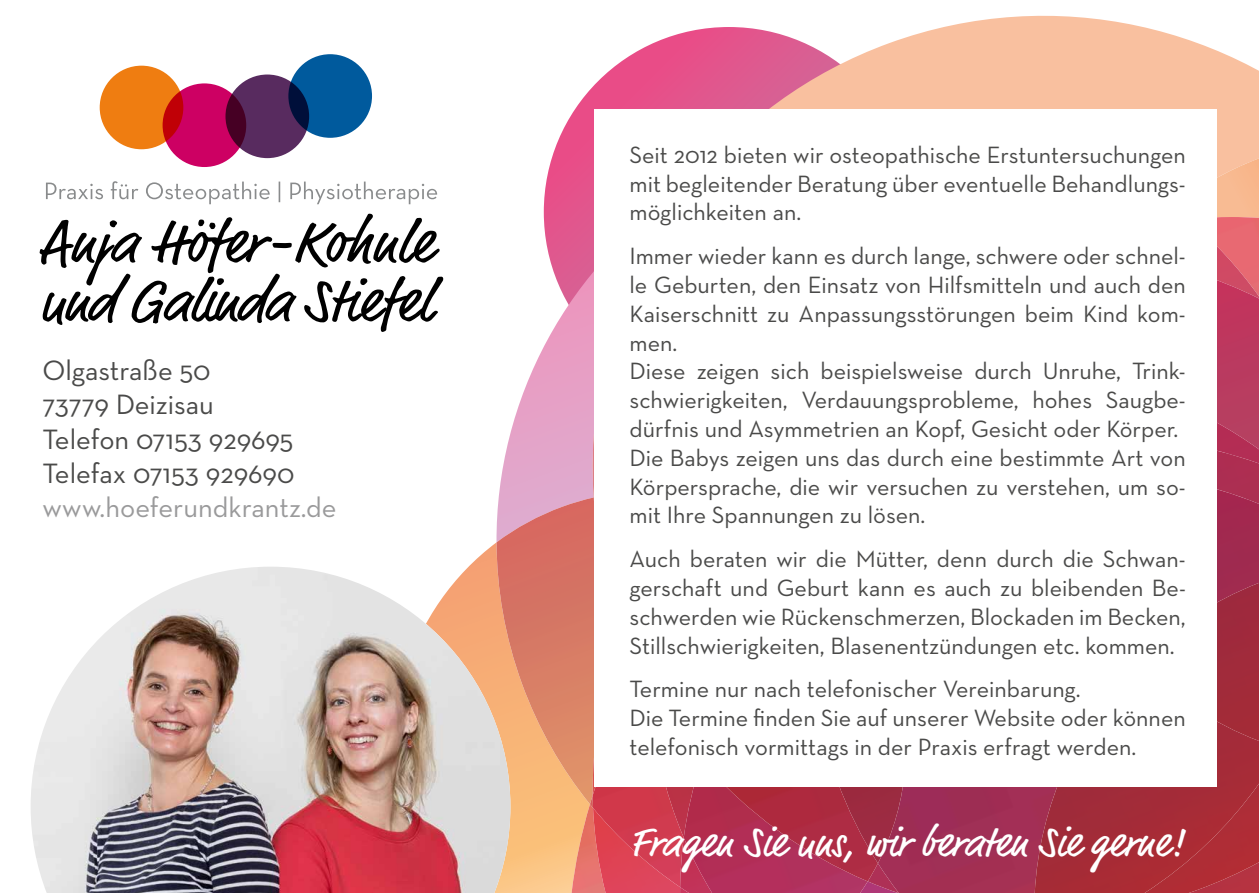
<style>
.page{position:relative;width:1259px;height:893px;background:#fff}
.page>*{position:absolute;margin:0;border:0;box-sizing:border-box;transform-origin:0 0}
.t1{font:60px/58.8px "Market OT";color:#000}
.t2{font:42px "Market OT";color:#fff}
.t3{font:28.5px/34.2px "Neutra Text";color:#4a4a49}
.t4{font:28.5px "Neutra Text";color:#9a9a9b}
.t5{font:24px/28.8px "Neutra Text";color:#4a4a49;text-align:justify}
</style>
<div class="page">
<svg style="left:544px;top:27px;width:370px;height:370px;background:#e7528b"></svg>
<svg style="left:468px;top:543px;width:103px;height:350px;background:#fac386"></svg>
<img style="left:571px;top:804px;width:22px;height:89px">
<svg style="left:498px;top:186px;width:88px;height:311px"></svg>
<img style="left:496px;top:497px;width:98px;height:307px">
<svg style="left:590px;top:795px;width:2px;height:13px"></svg>
<img style="left:593px;top:887px;width:87px;height:6px">
<img style="left:592px;top:679px;width:88px;height:208px">
<img style="left:680px;top:838px;width:4px;height:55px">
<img style="left:650px;top:787px;width:34px;height:51px">
<img style="left:684px;top:787px;width:149px;height:106px">
<svg style="left:690px;top:15px;width:569px;height:143px;fill:#f9c09f"></svg>
<svg style="left:1217px;top:158px;width:42px;height:59px;background:#f8ba92"></svg>
<div style="left:1217px;top:219px;width:42px;height:38px;background:#e86972"></div>
<img style="left:1217px;top:257px;width:42px;height:116px">
<img style="left:701px;top:787px;width:132px;height:94px">
<div style="left:1217px;top:373px;width:42px;height:61px;background:#b83d60"></div>
<img style="left:1217px;top:434px;width:42px;height:39px">
<img style="left:833px;top:787px;width:201px;height:106px">
<img style="left:1034px;top:741px;width:225px;height:152px">
<img style="left:807px;top:787px;width:108px;height:76px">
<img style="left:1217px;top:473px;width:42px;height:110px">
<div style="left:1217px;top:583px;width:42px;height:158px;background:#a12b3b"></div>
<div style="left:594px;top:109px;width:622px;height:678px;background:#fff"></div>
<img style="left:31px;top:567px;width:479px;height:326px">
<svg style="left:46px;top:181px;width:391px;height:23px"></svg>
<div style="left:100px;top:66px;width:83px;height:83px;background:#ef7d11;border-radius:50%"></div>
<svg style="left:163px;top:83px;width:83px;height:84px;background:#cb0157"></svg>
<div style="left:288px;top:54px;width:84px;height:84px;background:#005a9d;border-radius:50%"></div>
<svg style="left:225px;top:75px;width:84px;height:83px;background:#4c2253"></svg>
<h1 class="t1" style="left:39px;top:218px;width:395px">Anja Höfer-Kohnle und Galinda Stiefel</h1>
<p class="t3" style="left:43px;top:353px;width:253px">Olgastraße 50<br>73779 Deizisau<br>Telefon 07153 929695<br>Telefax 07153 929690</p>
<p class="t4" style="left:43px;top:490px;width:295px">www.hoeferundkrantz.de</p>
<p class="t5" style="left:629px;top:140px;width:558px">Seit 2012 bieten wir osteopathische Erstuntersuchungen mit begleitender Beratung über eventuelle Behandlungs&shy;möglichkeiten an.</p>
<p class="t5" style="left:629px;top:241px;width:558px;text-align:left">Immer wieder kann es durch lange, schwere oder schnel&shy;le Geburten, den Einsatz von Hilfsmitteln und auch den Kaiserschnitt zu Anpassungsstörungen beim Kind kom&shy;men.<br>Diese zeigen sich beispielsweise durch Unruhe, Trink&shy;schwierigkeiten, Verdauungsprobleme, hohes Saugbe&shy;dürfnis und Asymmetrien an Kopf, Gesicht oder Körper.<br>Die Babys zeigen uns das durch eine bestimmte Art von Körpersprache, die wir versuchen zu verstehen, um so&shy;mit Ihre Spannungen zu lösen.</p>
<p class="t5" style="left:629px;top:544px;width:558px">Auch beraten wir die Mütter, denn durch die Schwan&shy;gerschaft und Geburt kann es auch zu bleibenden Be&shy;schwerden wie Rückenschmerzen, Blockaden im Becken, Stillschwierigkeiten, Blasenentzündungen etc. kommen.</p>
<p class="t5" style="left:629px;top:674px;width:558px;text-align:left">Termine nur nach telefonischer Vereinbarung.<br>Die Termine finden Sie auf unserer Website oder können telefonisch vormittags in der Praxis erfragt werden.</p>
<h2 class="t2" style="left:630px;top:817px;width:555px">Fragen Sie uns, wir beraten Sie gerne!</h2>
</div>
